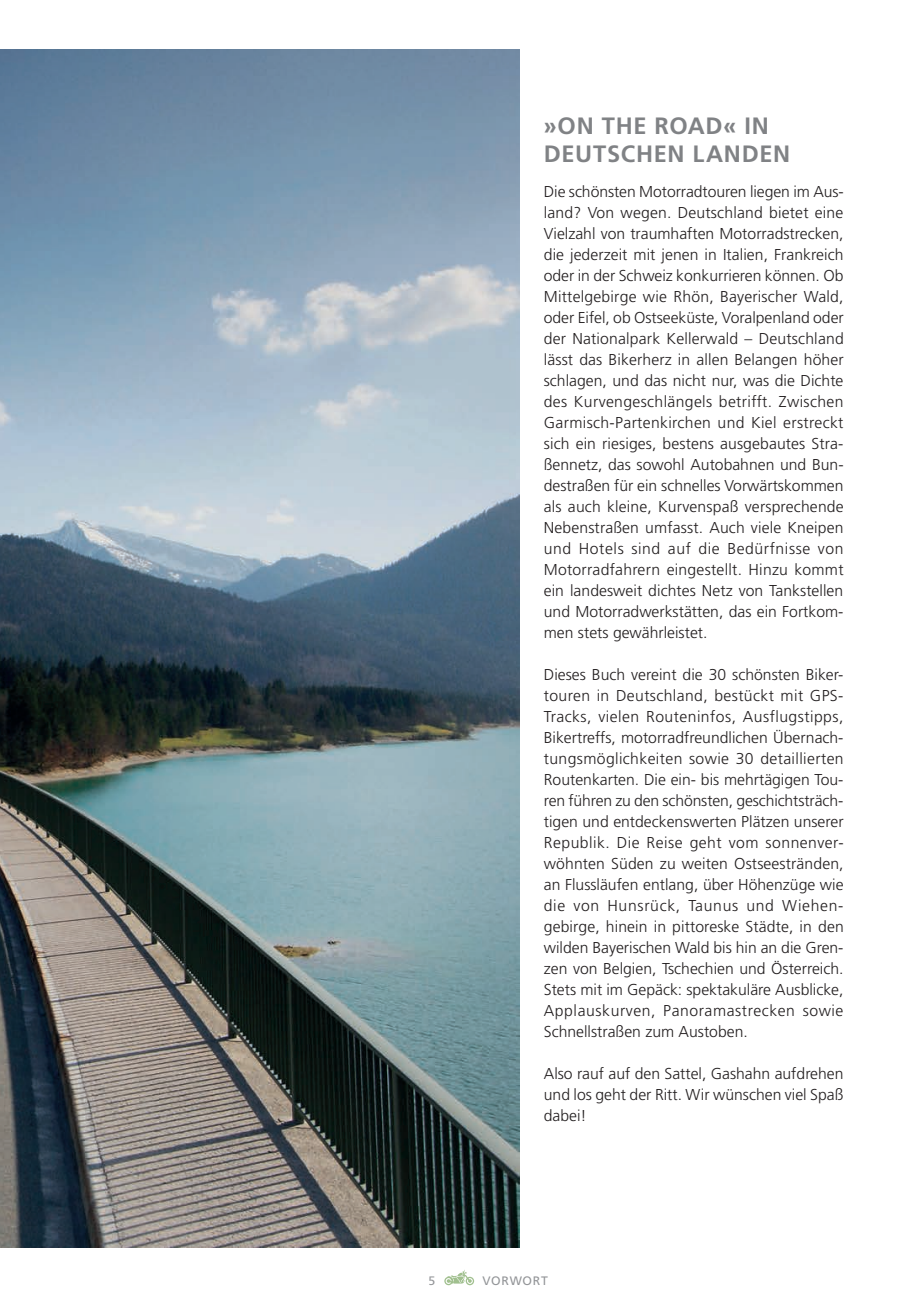
<style>
.page{position:relative;width:918px;height:1315px;background:#fff}
.page>*{position:absolute;margin:0;border:0;box-sizing:border-box;transform-origin:0 0}
.t1{font:700 23.62px/28px "Frutiger CE";letter-spacing:.03em;color:#808285}
.t2{font:300 15.75px/21px "Frutiger CE";color:#231f20;text-align:justify}
.t3{font:12.25px "Frutiger CE";letter-spacing:.055em;color:#939598}
</style>
<div class="page">
<img style="left:0;top:50px;width:519px;height:1197px">
<svg style="left:444px;top:1270px;width:30px;height:15px"></svg>
<p class="t1" style="left:544px;top:111px;width:248px">»ON THE ROAD« IN<br>DEUTSCHEN LANDEN</p>
<p class="t2" style="left:544px;top:182px;width:301px">Die schönsten Motorradtouren liegen im Aus&shy;land? Von wegen. Deutschland bietet eine Vielzahl von traumhaften Motorradstrecken, die jederzeit mit jenen in Italien, Frankreich oder in der Schweiz konkurrieren können. Ob Mittelgebirge wie Rhön, Bayerischer Wald, oder Eifel, ob Ostseeküste, Voralpenland oder der Nationalpark Kellerwald – Deutschland lässt das Bikerherz in allen Belangen höher schlagen, und das nicht nur, was die Dichte des Kurvengeschlängels betrifft. Zwischen Garmisch-Partenkirchen und Kiel erstreckt sich ein riesiges, bestens ausgebautes Stra&shy;ßennetz, das sowohl Autobahnen und Bun&shy;destraßen für ein schnelles Vorwärtskommen als auch kleine, Kurvenspaß versprechende Nebenstraßen umfasst. Auch viele Kneipen und Hotels sind auf die Bedürfnisse von Motorradfahrern eingestellt. Hinzu kommt ein landesweit dichtes Netz von Tankstellen und Motorradwerkstätten, das ein Fortkom&shy;men stets gewährleistet.</p>
<p class="t2" style="left:544px;top:665px;width:301px">Dieses Buch vereint die 30 schönsten Biker&shy;touren in Deutschland, bestückt mit GPS-Tracks, vielen Routeninfos, Ausflugstipps, Bikertreffs, motorradfreundlichen Übernach&shy;tungsmöglichkeiten sowie 30 detaillierten Routenkarten. Die ein- bis mehrtägigen Tou&shy;ren führen zu den schönsten, geschichtsträch&shy;tigen und entdeckenswerten Plätzen unserer Republik. Die Reise geht vom sonnenver&shy;wöhnten Süden zu weiten Ostseestränden, an Flussläufen entlang, über Höhenzüge wie die von Hunsrück, Taunus und Wiehen&shy;gebirge, hinein in pittoreske Städte, in den wilden Bayerischen Wald bis hin an die Gren&shy;zen von Belgien, Tschechien und Österreich.<br>Stets mit im Gepäck: spektakuläre Ausblicke, Applauskurven, Panoramastrecken sowie Schnellstraßen zum Austoben.</p>
<p class="t2" style="left:544px;top:1064px;width:301px">Also rauf auf den Sattel, Gashahn aufdrehen und los geht der Ritt. Wir wünschen viel Spaß dabei!</p>
<p class="t3" style="left:428px;top:1275px;width:8px">5</p>
<p class="t3" style="left:482px;top:1275px;width:67px">VORWORT</p>
</div>
